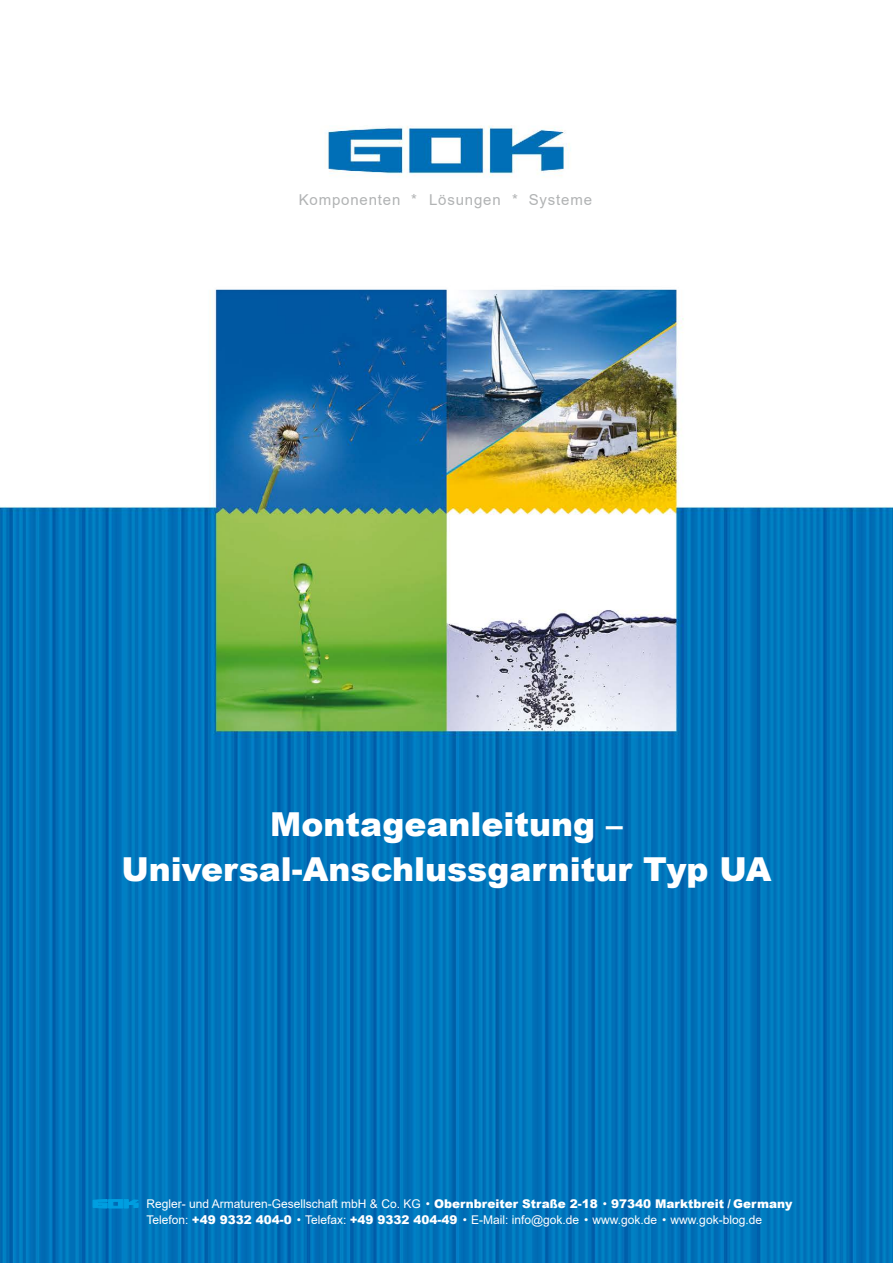
<style>
.page{position:relative;width:893px;height:1263px;background:#fff}
.page>*{position:absolute;margin:0;border:0;box-sizing:border-box;transform-origin:0 0}
.t1{font:900 33px/45px "Arial";color:#fff;text-align:center}
.t2{font:15px "Arial";letter-spacing:.055em;color:#b1b3b4}
.t3{font:12px/15.3px "Arial";color:#fff}
.s1{font-weight:900}
</style>
<div class="page">
<img style="left:0;top:125px;width:893px;height:1138px">
<svg style="left:93px;top:1199px;width:45px;height:9px"></svg>
<p class="t2" style="left:299px;top:190px;width:295px">Komponenten * Lösungen * Systeme</p>
<h1 class="t1" style="left:121px;top:800px;width:652px">Montageanleitung –<br>Universal-Anschlussgarnitur Typ UA</h1>
<p class="t3" style="left:147px;top:1196px;width:647px">Regler- und Armaturen-Gesellschaft mbH &amp; Co. KG • <span class="s1">Obernbreiter Straße 2-18</span> • <span class="s1">97340 Marktbreit / Germany<br></span>Telefon: <span class="s1">+49 9332 404-0</span> • Telefax: <span class="s1">+49 9332 404-49</span> • E-Mail: info@gok.de • www.gok.de • www.gok-blog.de</p>
</div>
